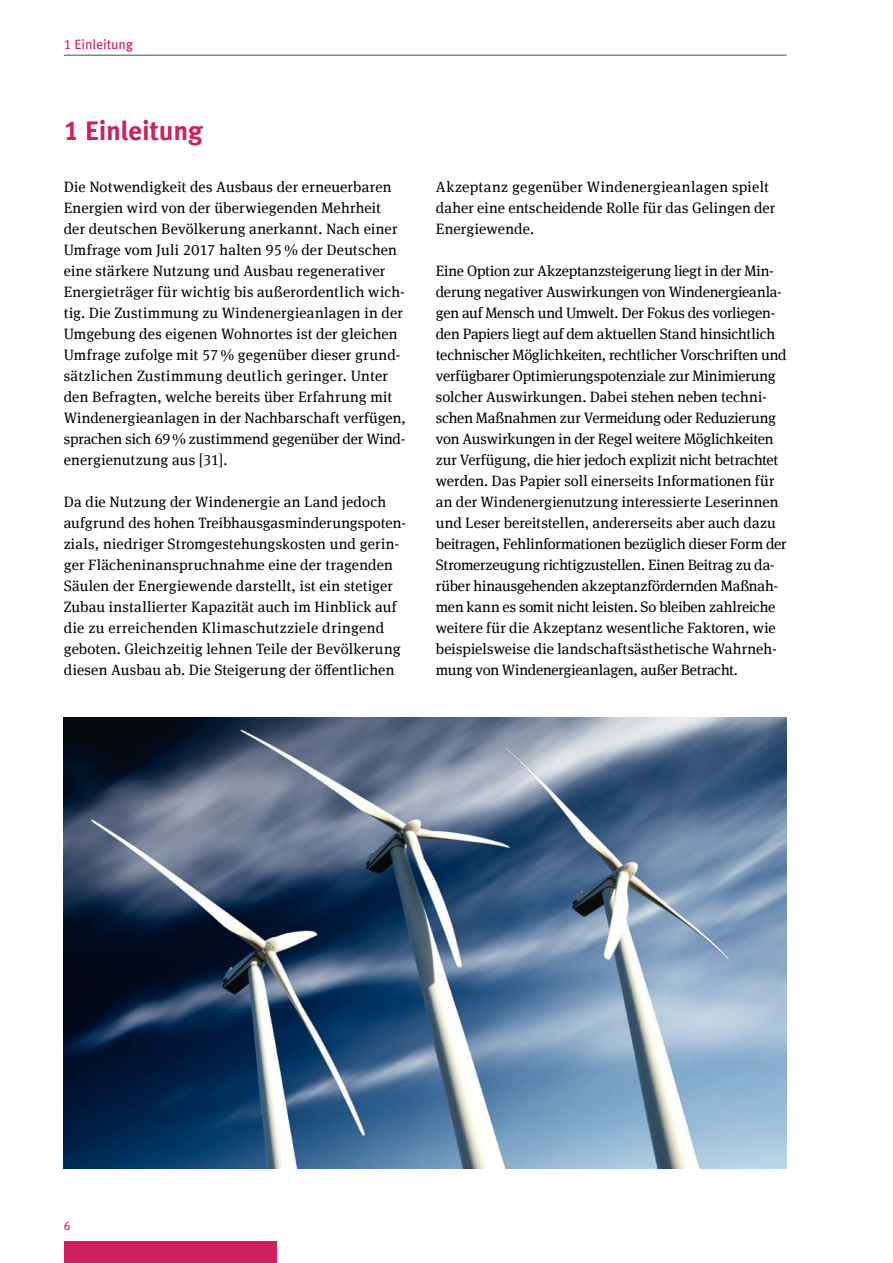
<style>
.page{position:relative;width:893px;height:1263px;background:#fff}
.page>*{position:absolute;margin:0;border:0;box-sizing:border-box;transform-origin:0 0}
.Innenseiten_H2_Headline{font:700 27px "Meta Offc";letter-spacing:-.01em;color:#ce1f5e}
.Innenseiten_P_Copytext{font:15px/21px "Meta Serif Offc";color:#000}
.t1{font:13.5px "Meta Offc";color:#ce1f5e}
.t2{font:12px "Meta Offc";color:#ce1f5e}
</style>
<div class="page">
<div style="left:64px;top:1242px;width:212px;height:21px;background:#ce1f5e"></div>
<hr style="left:64px;top:55px;width:723px;height:1px;background:#4b4b4d">
<img style="left:64px;top:717px;width:723px;height:452px">
<p class="t1" style="left:64px;top:36px;width:71px">1 Einleitung</p>
<h1 class="Innenseiten_H2_Headline" style="left:64px;top:114px;width:141px">1 Einleitung</h1>
<p class="Innenseiten_P_Copytext" style="left:64px;top:177px;width:344px">Die Notwendigkeit des Ausbaus der erneuerbaren Energien wird von der überwiegenden Mehrheit der deutschen Bevölkerung anerkannt. Nach einer Umfrage vom Juli 2017 halten 95% der Deutschen eine stärkere Nutzung und Ausbau regenerativer Energieträger für wichtig bis außerordentlich wich&shy;tig. Die Zustimmung zu Windenergieanlagen in der Umgebung des eigenen Wohnortes ist der gleichen Umfrage zufolge mit 57% gegenüber dieser grund&shy;sätzlichen Zustimmung deutlich geringer. Unter den Befragten, welche bereits über Erfahrung mit Windenergieanlagen in der Nachbarschaft verfügen, sprachen sich 69% zustimmend gegenüber der Wind&shy;energienutzung aus [31].</p>
<p class="Innenseiten_P_Copytext" style="left:64px;top:492px;width:344px">Da die Nutzung der Windenergie an Land jedoch aufgrund des hohen Treibhausgasminderungspoten&shy;zials, niedriger Stromgestehungskosten und gerin&shy;ger Flächeninanspruchnahme eine der tragenden Säulen der Energiewende darstellt, ist ein stetiger Zubau installierter Kapazität auch im Hinblick auf die zu erreichenden Klimaschutzziele dringend geboten. Gleichzeitig lehnen Teile der Bevölkerung diesen Ausbau ab. Die Steigerung der öffentlichen</p>
<p class="Innenseiten_P_Copytext" style="left:436px;top:177px;width:341px">Akzeptanz gegenüber Windenergieanlagen spielt daher eine entscheidende Rolle für das Gelingen der<br>Energiewende.</p>
<p class="Innenseiten_P_Copytext" style="left:436px;top:261px;width:352px">Eine Option zur Akzeptanzsteigerung liegt in der Min&shy;derung negativer Auswirkungen von Windenergieanla&shy;gen auf Mensch und Umwelt. Der Fokus des vorliegen&shy;den Papiers liegt auf dem aktuellen Stand hinsichtlich technischer Möglichkeiten, rechtlicher Vorschriften und verfügbarer Optimierungspotenziale zur Minimierung solcher Auswirkungen. Dabei stehen neben techni&shy;schen Maßnahmen zur Vermeidung oder Reduzierung von Auswirkungen in der Regel weitere Möglichkeiten zur Verfügung, die hier jedoch explizit nicht betrachtet werden. Das Papier soll einerseits Informationen für an der Windenergienutzung interessierte Leserinnen und Leser bereitstellen, andererseits aber auch dazu beitragen, Fehlinformationen bezüglich dieser Form der Stromerzeugung richtigzustellen. Einen Beitrag zu da&shy;rüber hinausgehenden akzeptanzfördernden Maßnah&shy;men kann es somit nicht leisten. So bleiben zahlreiche weitere für die Akzeptanz wesentliche Faktoren, wie beispielsweise die landschaftsästhetische Wahrneh&shy;mung von Windenergieanlagen, außer Betracht.</p>
<p class="t2" style="left:64px;top:1218px;width:8px">6</p>
</div>
